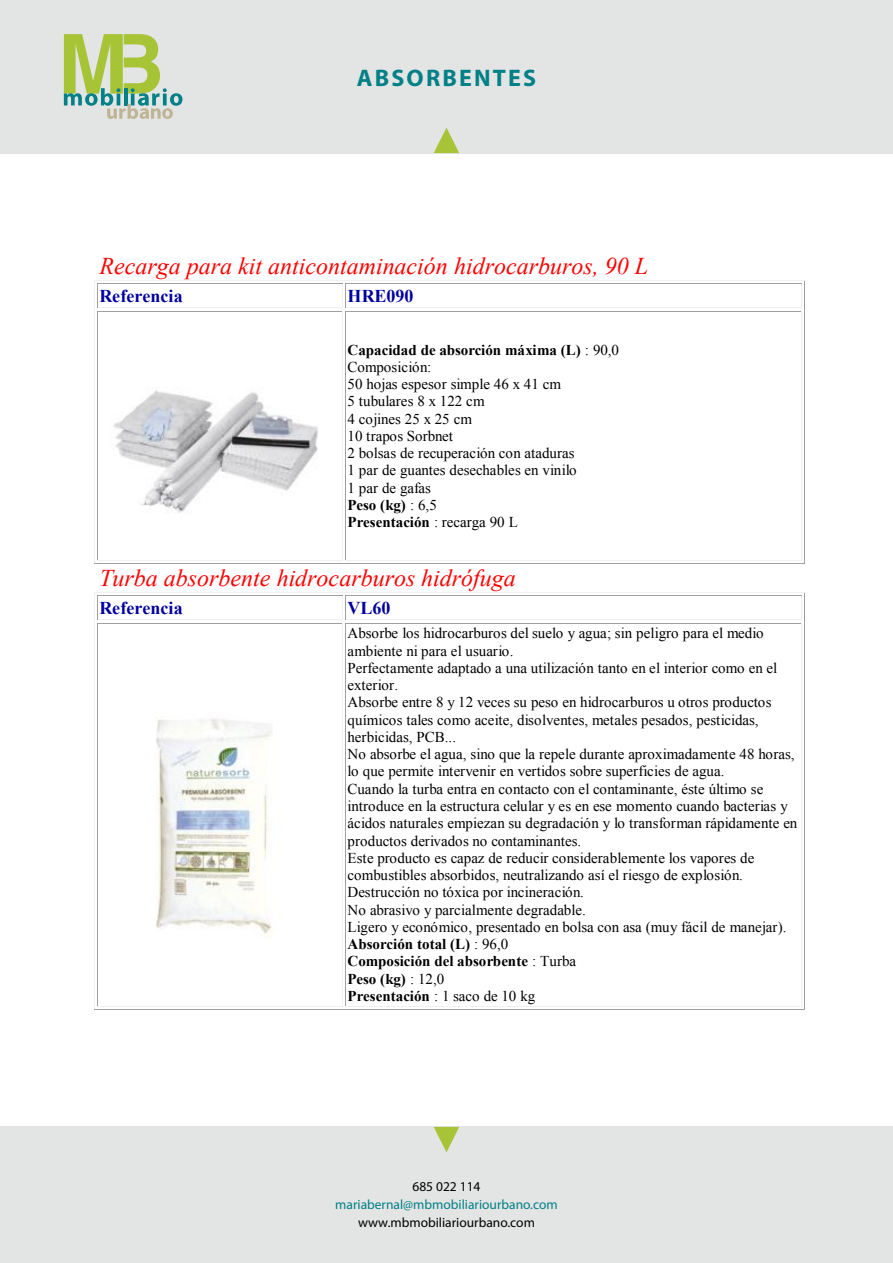
<style>
.page{position:relative;width:893px;height:1263px;background:#fff}
.page>*{position:absolute;margin:0;border:0;box-sizing:border-box;transform-origin:0 0}
.t1{font:italic 24px "Times New Roman";color:#f00}
.t2{font:700 24px "Myriad Pro";letter-spacing:.09em;color:#008087}
.t3{font:700 18px "Times New Roman";color:#0000a0}
.t4{font:15px/17.2px "Times New Roman";color:#000}
.t5{font:13.5px "Myriad Pro";color:#000}
.t6{font:13.5px "Myriad Pro";color:#008087}
.s1{font-weight:700}
</style>
<div class="page">
<div style="left:0;top:0;width:893px;height:153px;background:#e3e4e4"></div>
<div style="left:0;top:1127px;width:893px;height:136px;background:#e3e4e4"></div>
<svg style="left:64px;top:34px;width:118px;height:85px"></svg>
<svg style="left:434px;top:1127px;width:25px;height:25px"></svg>
<svg style="left:434px;top:128px;width:25px;height:25px"></svg>
<hr style="left:95px;top:280px;width:249px;height:1px;background:#f0f0f0">
<hr style="left:345px;top:280px;width:459px;height:1px;background:#f0f0f0">
<hr style="left:98px;top:283px;width:244px;height:1px;background:#a0a0a0">
<hr style="left:98px;top:307px;width:244px;height:1px;background:#f0f0f0">
<hr style="left:346px;top:283px;width:455px;height:1px;background:#a0a0a0">
<hr style="left:346px;top:307px;width:455px;height:1px;background:#f0f0f0">
<svg style="left:94px;top:280px;width:4px;height:33px"></svg>
<hr style="left:98px;top:311px;width:244px;height:1px;background:#a0a0a0">
<hr style="left:98px;top:560px;width:244px;height:1px;background:#f0f0f0">
<hr style="left:97px;top:312px;width:1px;height:248px;background:#a0a0a0">
<hr style="left:342px;top:312px;width:1px;height:248px;background:#f0f0f0">
<hr style="left:94px;top:313px;width:1px;height:250px;background:#f0f0f0">
<hr style="left:95px;top:563px;width:249px;height:1px;background:#a0a0a0">
<svg style="left:342px;top:280px;width:4px;height:32px"></svg>
<hr style="left:346px;top:311px;width:455px;height:1px;background:#a0a0a0">
<svg style="left:801px;top:280px;width:4px;height:33px"></svg>
<hr style="left:346px;top:560px;width:455px;height:1px;background:#f0f0f0">
<hr style="left:345px;top:312px;width:1px;height:248px;background:#a0a0a0">
<hr style="left:801px;top:312px;width:1px;height:248px;background:#f0f0f0">
<hr style="left:345px;top:563px;width:459px;height:1px;background:#a0a0a0">
<hr style="left:804px;top:313px;width:1px;height:250px;background:#a0a0a0">
<hr style="left:95px;top:592px;width:249px;height:1px;background:#f0f0f0">
<hr style="left:345px;top:592px;width:459px;height:1px;background:#f0f0f0">
<hr style="left:98px;top:595px;width:244px;height:1px;background:#a0a0a0">
<hr style="left:98px;top:619px;width:244px;height:1px;background:#f0f0f0">
<hr style="left:346px;top:595px;width:455px;height:1px;background:#a0a0a0">
<hr style="left:346px;top:619px;width:455px;height:1px;background:#f0f0f0">
<svg style="left:94px;top:592px;width:4px;height:33px"></svg>
<hr style="left:98px;top:623px;width:244px;height:1px;background:#a0a0a0">
<hr style="left:98px;top:1006px;width:244px;height:1px;background:#f0f0f0">
<hr style="left:97px;top:624px;width:1px;height:382px;background:#a0a0a0">
<hr style="left:342px;top:624px;width:1px;height:382px;background:#f0f0f0">
<hr style="left:94px;top:625px;width:1px;height:384px;background:#f0f0f0">
<hr style="left:95px;top:1009px;width:249px;height:1px;background:#a0a0a0">
<svg style="left:342px;top:592px;width:4px;height:32px"></svg>
<hr style="left:346px;top:623px;width:455px;height:1px;background:#a0a0a0">
<svg style="left:801px;top:592px;width:4px;height:33px"></svg>
<hr style="left:346px;top:1006px;width:455px;height:1px;background:#f0f0f0">
<hr style="left:345px;top:624px;width:1px;height:382px;background:#a0a0a0">
<hr style="left:801px;top:624px;width:1px;height:382px;background:#f0f0f0">
<hr style="left:345px;top:1009px;width:459px;height:1px;background:#a0a0a0">
<hr style="left:804px;top:625px;width:1px;height:384px;background:#a0a0a0">
<img style="left:113px;top:390px;width:205px;height:123px">
<img style="left:155px;top:719px;width:117px;height:217px">
<h1 class="t2" style="left:357px;top:62px;width:181px">ABSORBENTES</h1>
<h1 class="t1" style="left:99px;top:249px;width:550px">Recarga para kit anticontaminación hidrocarburos, 90 L</h1>
<p class="t3" style="left:99px;top:283px;width:85px">Referencia</p>
<p class="t3" style="left:348px;top:283px;width:67px">HRE090</p>
<p class="t4" style="left:348px;top:341px;width:273px"><span class="s1">Capacidad de absorción máxima (L)</span> : 90,0<br>Composición:<br>50 hojas espesor simple 46 x 41 cm<br>5 tubulares 8 x 122 cm<br>4 cojines 25 x 25 cm<br>10 trapos Sorbnet<br>2 bolsas de recuperación con ataduras<br>1 par de guantes desechables en vinilo<br>1 par de gafas<br><span class="s1">Peso (kg)</span> : 6,5<br><span class="s1">Presentación</span> : recarga 90 L</p>
<h1 class="t1" style="left:99px;top:561px;width:418px">Turba absorbente hidrocarburos hidrófuga</h1>
<p class="t3" style="left:99px;top:596px;width:85px">Referencia</p>
<p class="t3" style="left:348px;top:596px;width:44px">VL60</p>
<p class="t4" style="left:348px;top:624px;width:451px">Absorbe los hidrocarburos del suelo y agua; sin peligro para el medio ambiente ni para el usuario.<br>Perfectamente adaptado a una utilización tanto en el interior como en el exterior.<br>Absorbe entre 8 y 12 veces su peso en hidrocarburos u otros productos químicos tales como aceite, disolventes, metales pesados, pesticidas, herbicidas, PCB...<br>No absorbe el agua, sino que la repele durante aproximadamente 48 horas, lo que permite intervenir en vertidos sobre superficies de agua.<br>Cuando la turba entra en contacto con el contaminante, éste último se introduce en la estructura celular y es en ese momento cuando bacterias y ácidos naturales empiezan su degradación y lo transforman rápidamente en productos derivados no contaminantes.<br>Este producto es capaz de reducir considerablemente los vapores de combustibles absorbidos, neutralizando así el riesgo de explosión.<br>Destrucción no tóxica por incineración.<br>No abrasivo y parcialmente degradable.<br>Ligero y económico, presentado en bolsa con asa (muy fácil de manejar).<br><span class="s1">Absorción total (L)</span> : 96,0<br><span class="s1">Composición del absorbente</span> : Turba<br><span class="s1">Peso (kg)</span> : 12,0<br><span class="s1">Presentación</span> : 1 saco de 10 kg</p>
<p class="t5" style="left:412px;top:1178px;width:70px">685 022 114</p>
<p class="t6" style="left:335px;top:1196px;width:224px">mariabernal@mbmobiliariourbano.com</p>
<p class="t5" style="left:358px;top:1214px;width:178px">www.mbmobiliariourbano.com</p>
</div>
